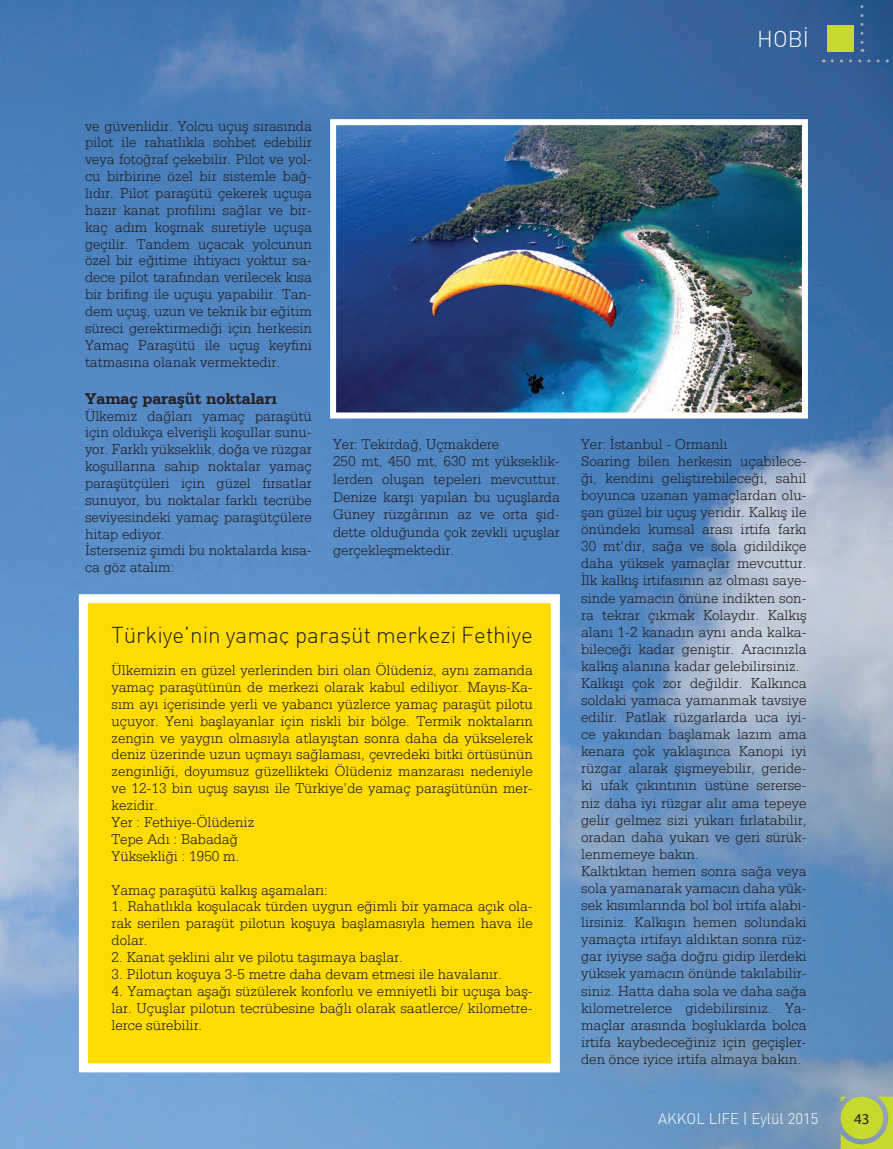
<style>
.page{position:relative;width:893px;height:1149px;background:#fff}
.page>*{position:absolute;margin:0;border:0;box-sizing:border-box;transform-origin:0 0}
.t1{font:300 22.5px "DI Nbek";color:#231f20}
.t2{font:300 22.5px "DI Nbek";color:#fff}
.t3{font:700 16.5px "Serifa BT";color:#231f20}
.t4{font:300 15px/16.8px "Serifa BT";color:#231f20}
.t5{font:300 15px "DI Nbek";color:#fff}
.t6{font:15px "Myriad Pro";color:#231f20}
</style>
<div class="page">
<img style="left:0;top:0;width:893px;height:1148px">
<svg style="left:841px;top:1096px;width:52px;height:52px"></svg>
<div style="left:841px;top:1096px;width:42px;height:42px;background:#c6d92d;border-radius:50%"></div>
<svg style="left:832px;top:59px;width:61px;height:3px"></svg>
<svg style="left:860px;top:0;width:3px;height:52px"></svg>
<div style="left:827px;top:25px;width:26px;height:27px;background:#c6d92d"></div>
<img style="left:337px;top:126px;width:464px;height:285px">
<div style="left:330px;top:119px;width:478px;height:299px;border:6px solid #fff"></div>
<div style="left:79px;top:594px;width:481px;height:477px;background:#ffdc01;border:9px solid #fff"></div>
<h1 class="t2" style="left:757px;top:25px;width:53px">HOBİ</h1>
<p class="t4" style="left:85px;top:117px;width:228px;text-align:justify">ve güvenlidir. Yolcu uçuş sırasında pilot ile rahatlıkla sohbet edebilir veya fotoğraf çekebilir. Pilot ve yol&shy;cu birbirine özel bir sistemle bağ&shy;lıdır. Pilot paraşütü çekerek uçuşa hazır kanat profilini sağlar ve bir&shy;kaç adım koşmak suretiyle uçuşa geçilir. Tandem uçacak yolcunun özel bir eğitime ihtiyacı yoktur sa&shy;dece pilot tarafından verilecek kısa bir brifing ile uçuşu yapabilir. Tan&shy;dem uçuş, uzun ve teknik bir eğitim süreci gerektirmediği için herkesin Yamaç Paraşütü ile uçuş keyfini tatmasına olanak vermektedir.</p>
<p class="t3" style="left:85px;top:388px;width:193px">Yamaç paraşüt noktaları</p>
<p class="t4" style="left:85px;top:407px;width:228px">Ülkemiz dağları yamaç paraşütü için oldukça elverişli koşullar sunu&shy;yor. Farklı yükseklik, doğa ve rüzgar koşullarına sahip noktalar yamaç paraşütçüleri için güzel fırsatlar sunuyor, bu noktalar farklı tecrübe seviyesindeki yamaç paraşütçülere hitap ediyor.<br>İsterseniz şimdi bu noktalarda kısa&shy;ca göz atalım:</p>
<p class="t4" style="left:333px;top:435px;width:228px;line-height:17.7px">Yer: Tekirdağ, Uçmakdere<br>250 mt, 450 mt, 630 mt yükseklik&shy;lerden oluşan tepeleri mevcuttur.<br>Denize karşı yapılan bu uçuşlarda<br>Güney rüzgârının az ve orta şid&shy;dette olduğunda çok zevkli uçuşlar gerçekleşmektedir.</p>
<p class="t4" style="left:581px;top:435px;width:227px">Yer: İstanbul - Ormanlı<br>Soaring bilen herkesin uçabilece&shy;ği, kendini geliştirebileceği, sahil boyunca uzanan yamaçlardan olu&shy;şan güzel bir uçuş yeridir. Kalkış ile önündeki kumsal arası irtifa farkı 30 mt’dir, sağa ve sola gidildikçe daha yüksek yamaçlar mevcuttur.<br>İlk kalkış irtifasının az olması saye&shy;sinde yamacın önüne indikten son&shy;ra tekrar çıkmak Kolaydır. Kalkış alanı 1-2 kanadın aynı anda kalka&shy;bileceği kadar geniştir. Aracınızla kalkış alanına kadar gelebilirsiniz.<br>Kalkışı çok zor değildir. Kalkınca soldaki yamaca yamanmak tavsiye edilir. Patlak rüzgarlarda uca iyi&shy;ce yakından başlamak lazım ama kenara çok yaklaşınca Kanopi iyi rüzgar alarak şişmeyebilir, geride&shy;ki ufak çıkıntının üstüne sererse&shy;niz daha iyi rüzgar alır ama tepeye gelir gelmez sizi yukarı fırlatabilir, oradan daha yukarı ve geri sürük&shy;lenmemeye bakın.<br>Kalktıktan hemen sonra sağa veya sola yamanarak yamacın daha yük&shy;sek kısımlarında bol bol irtifa alabi&shy;lirsiniz. Kalkışın hemen solundaki yamaçta irtifayı aldıktan sonra rüz&shy;gar iyiyse sağa doğru gidip ilerdeki yüksek yamacın önünde takılabilir&shy;siniz. Hatta daha sola ve daha sağa kilometrelerce gidebilirsiniz. Ya&shy;maçlar arasında boşluklarda bolca irtifa kaybedeceğiniz için geçişler&shy;den önce iyice irtifa almaya bakın.</p>
<h1 class="t1" style="left:112px;top:621px;width:423px">Türkiye’nin yamaç paraşüt merkezi Fethiye</h1>
<p class="t4" style="left:112px;top:661px;width:423px">Ülkemizin en güzel yerlerinden biri olan Ölüdeniz, aynı zamanda yamaç paraşütünün de merkezi olarak kabul ediliyor. Mayıs-Ka&shy;sım ayı içerisinde yerli ve yabancı yüzlerce yamaç paraşüt pilotu uçuyor. Yeni başlayanlar için riskli bir bölge. Termik noktaların zengin ve yaygın olmasıyla atlayıştan sonra daha da yükselerek deniz üzerinde uzun uçmayı sağlaması, çevredeki bitki örtüsünün zenginliği, doyumsuz güzellikteki Ölüdeniz manzarası nedeniyle ve 12-13 bin uçuş sayısı ile Türkiye’de yamaç paraşütünün mer&shy;kezidir.<br>Yer : Fethiye-Ölüdeniz<br>Tepe Adı : Babadağ<br>Yüksekliği : 1950 m.</p>
<p class="t4" style="left:112px;top:880px;width:218px">Yamaç paraşütü kalkış aşamaları:</p>
<p class="t4" style="left:112px;top:897px;width:423px;text-align:justify">1. Rahatlıkla koşulacak türden uygun eğimli bir yamaca açık ola&shy;rak serilen paraşüt pilotun koşuya başlamasıyla hemen hava ile dolar.</p>
<p class="t4" style="left:112px;top:948px;width:293px">2. Kanat şeklini alır ve pilotu taşımaya başlar.</p>
<p class="t4" style="left:112px;top:965px;width:392px">3. Pilotun koşuya 3-5 metre daha devam etmesi ile havalanır.</p>
<p class="t4" style="left:112px;top:982px;width:423px;text-align:justify">4. Yamaçtan aşağı süzülerek konforlu ve emniyetli bir uçuşa baş&shy;lar. Uçuşlar pilotun tecrübesine bağlı olarak saatlerce/ kilometre&shy;lerce sürebilir.</p>
<p class="t5" style="left:658px;top:1109px;width:162px">AKKOL LIFE | Eylül 2015</p>
<p class="t6" style="left:854px;top:1108px;width:17px">43</p>
</div>
